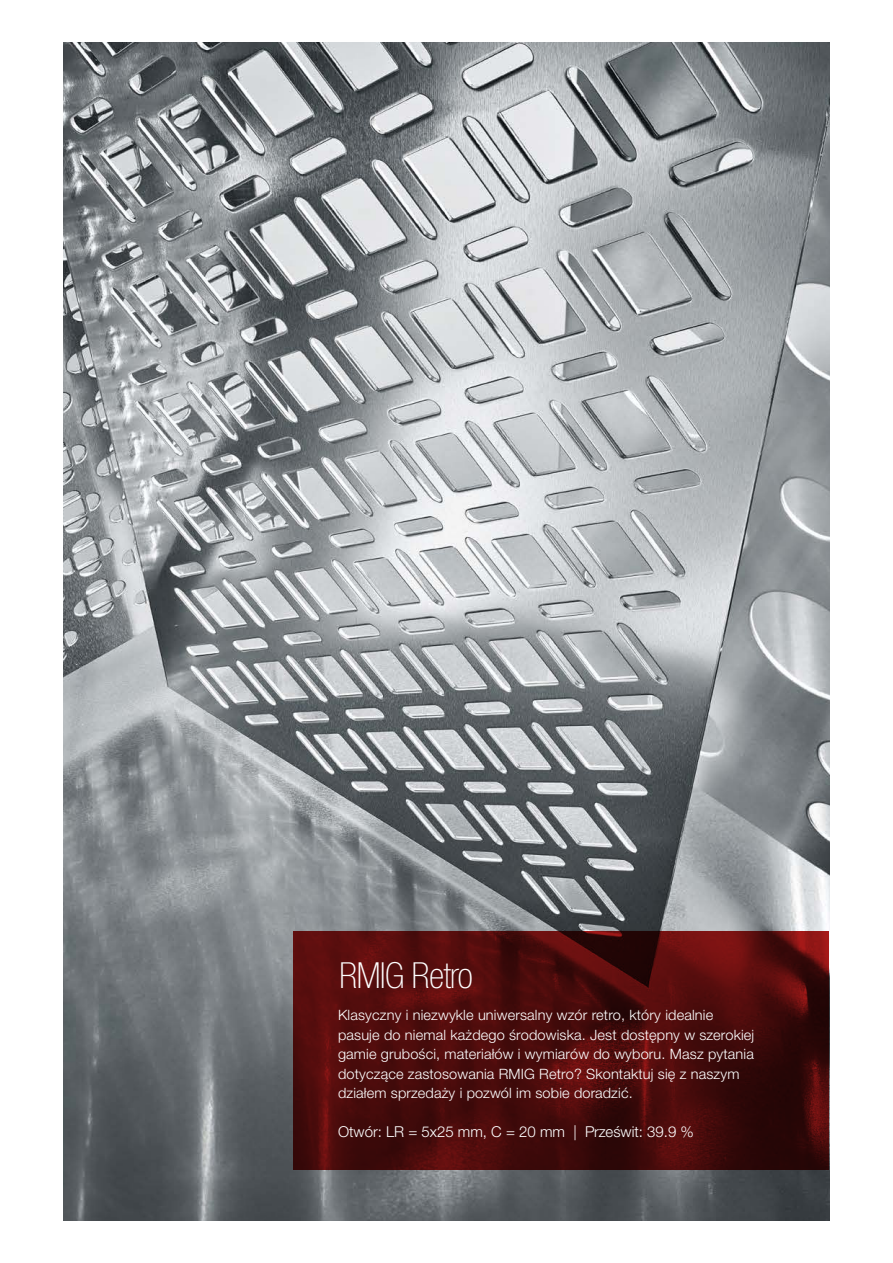
<style>
.page{position:relative;width:893px;height:1263px;background:#fff}
.page>*{position:absolute;margin:0;border:0;box-sizing:border-box;transform-origin:0 0}
.t1{font:100 condensed 36px "Helvetica Neue LTW1 G";letter-spacing:-.02em;color:#fff}
.t2{font:300 15px "Helvetica Neue LTW1 G";color:#fff}
.t3{font:300 14.25px/19.5px "Helvetica Neue LTW1 G";letter-spacing:.01em;color:#fff}
</style>
<div class="page">
<img style="left:64px;top:43px;width:765px;height:1177px">
<svg style="left:293px;top:931px;width:536px;height:238px"></svg>
<h1 class="t1" style="left:339px;top:955px;width:136px">RMIG Retro</h1>
<p class="t3" style="left:338px;top:1005px;width:418px">Klasyczny i niezwykle uniwersalny wzór retro, który idealnie pasuje do niemal każdego środowiska. Jest dostępny w szerokiej gamie grubości, materiałów i wymiarów do wyboru. Masz pytania dotyczące zastosowania RMIG Retro? Skontaktuj się z naszym działem sprzedaży i pozwól im sobie doradzić.</p>
<p class="t2" style="left:338px;top:1123px;width:357px">Otwór: LR = 5x25 mm, C = 20 mm | Prześwit: 39.9 %</p>
</div>
